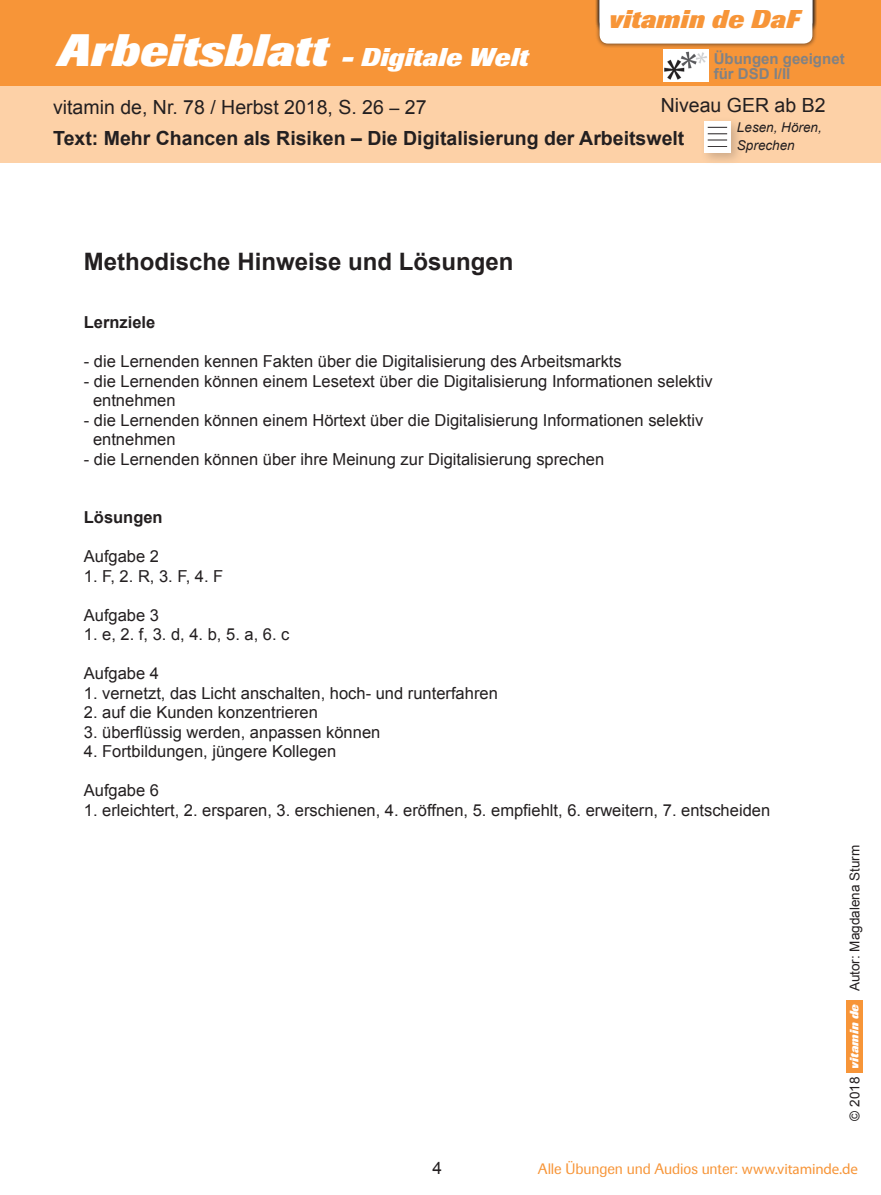
<style>
.page{position:relative;width:881px;height:1195px;background:#fff}
.page>*{position:absolute;margin:0;border:0;box-sizing:border-box;transform-origin:0 0}
.t1{font:italic 800 45px "Imago";letter-spacing:.005em;color:#fff}
.t2{font:italic 800 25.5px "Imago";letter-spacing:.005em;color:#fff}
.t3{font:italic 800 25.5px "Imago";letter-spacing:.005em;color:#f79538}
.t4{font:700 24px "Arial";color:#231f20}
.t5{font:700 19.5px/31.3px "Arial";color:#231f20}
.t6{font:19.5px "Arial";color:#231f20}
.t7{font:17.25px "Arial";color:#231f20}
.t8{font:16.5px/19.5px "Arial";color:#231f20}
.t9{font:700 16.5px "Arial";color:#231f20}
.t10{font:15px "Imago";letter-spacing:-.005em;color:#f79538}
.t11{font:700 15px/15px "Arial";color:#808285}
.t12{font:13.5px "Arial";color:#231f20}
.t13{font:italic 13.5px/18px "Arial";color:#231f20}
.t14{font:italic 800 12px "Imago";color:#fff}
.s1{font-size:45px}
.s2{font-weight:400}
.s3{font-weight:400;font-size:18px}
.s4{font-size:25.5px}
.s5{font-family:"Myriad Pro"}
</style>
<div class="page">
<div style="left:0;top:0;width:880px;height:90px;background:#f79538"></div>
<div style="left:0;top:86px;width:880px;height:77px;background:#fdd1a7"></div>
<div style="left:594px;top:0;width:222px;height:48px;background:#231f20;opacity:.7"></div>
<div style="left:599px;top:0;width:213px;height:44px;background:#fff"></div>
<div style="left:698px;top:116px;width:45px;height:49px;background:#231f20;opacity:.22"></div>
<div style="left:704px;top:121px;width:26px;height:31px;background:#fff"></div>
<svg style="left:707px;top:134px;width:19px;height:13px"></svg>
<svg style="left:707px;top:127px;width:19px;height:1px"></svg>
<img style="left:663px;top:49px;width:45px;height:32px">
<div style="left:846px;top:1001px;width:16px;height:72px;background:#f79538"></div>
<h2 class="t3" style="left:608px;top:-4px;width:192px">vitamin de DaF</h2>
<h2 class="t2" style="left:58px;top:42px;width:472px"><span class="s1">Arbeitsblatt</span> - Digitale Welt</h2>
<p class="t5" style="left:53px;top:92px;width:632px"><span class="s2">vitamin de, Nr. 78 / Herbst 2018, S. 26</span> <span class="s3">–</span> <span class="s2">27<br></span>Text: Mehr Chancen als Risiken – Die Digitalisierung der Arbeitswelt</p>
<h1 class="t1" style="left:54px;top:33px;width:487px">Arbeitsblatt <span class="s4">- Thema Schule</span></h1>
<p class="t11" style="left:713px;top:51px;width:132px">Übungen geeignet für DSD I/II</p>
<p class="t6" style="left:660px;top:91px;width:166px">Niveau GER ab B2</p>
<p class="t13" style="left:736px;top:119px;width:86px">Lesen, Hören,<br>Sprechen</p>
<h3 class="t4" style="left:84px;top:244px;width:431px">Methodische Hinweise und Lösungen</h3>
<p class="t9" style="left:84px;top:311px;width:73px">Lernziele</p>
<p class="t8" style="left:84px;top:351px;width:539px">- die Lernenden kennen Fakten über die Digitalisierung des Arbeitsmarkts</p>
<p class="t8" style="left:93px;top:371px;width:621px;text-indent:-9px">- die Lernenden können einem Lesetext über die Digitalisierung Informationen selektiv entnehmen</p>
<p class="t8" style="left:93px;top:410px;width:611px;text-indent:-9px">- die Lernenden können einem Hörtext über die Digitalisierung Informationen selektiv entnehmen</p>
<p class="t8" style="left:84px;top:449px;width:521px">- die Lernenden können über ihre Meinung zur Digitalisierung sprechen</p>
<p class="t9" style="left:84px;top:506px;width:80px">Lösungen</p>
<p class="t8" style="left:84px;top:546px;width:77px">Aufgabe 2</p>
<p class="t8" style="left:84px;top:566px;width:141px">1. F, 2. R, 3. F, 4. F</p>
<p class="t8" style="left:84px;top:605px;width:77px">Aufgabe 3</p>
<p class="t8" style="left:84px;top:624px;width:207px">1. e, 2. f, 3. d, 4. b, 5. a, 6. c</p>
<p class="t8" style="left:84px;top:663px;width:77px">Aufgabe 4</p>
<p class="t8" style="left:84px;top:683px;width:415px">1. vernetzt, das Licht anschalten, hoch- und runterfahren</p>
<p class="t8" style="left:84px;top:702px;width:235px">2. auf die Kunden konzentrieren</p>
<p class="t8" style="left:84px;top:722px;width:298px">3. überflüssig werden, anpassen können</p>
<p class="t8" style="left:84px;top:741px;width:254px">4. Fortbildungen, jüngere Kollegen</p>
<p class="t8" style="left:84px;top:780px;width:77px">Aufgabe 6</p>
<p class="t8" style="left:84px;top:800px;width:687px">1. erleichtert, 2. ersparen, 3. erschienen, 4. eröffnen, 5. empfiehlt, 6. erweitern, 7. entscheiden</p>
<p class="t12" style="left:845px;top:991px;width:148px;rotate:-90deg">Autor: Magdalena Sturm</p>
<p class="t14" style="left:847px;top:1069px;width:66px;rotate:-90deg">vitamin de</p>
<p class="t12" style="left:845px;top:1120px;width:45px;rotate:-90deg">© 2018</p>
<p class="t7" style="left:432px;top:1156px;width:11px">4</p>
<p class="t10" style="left:537px;top:1160px;width:321px">Alle Übungen und Audios unter: <span class="s5">www.vitaminde.de</span></p>
</div>
